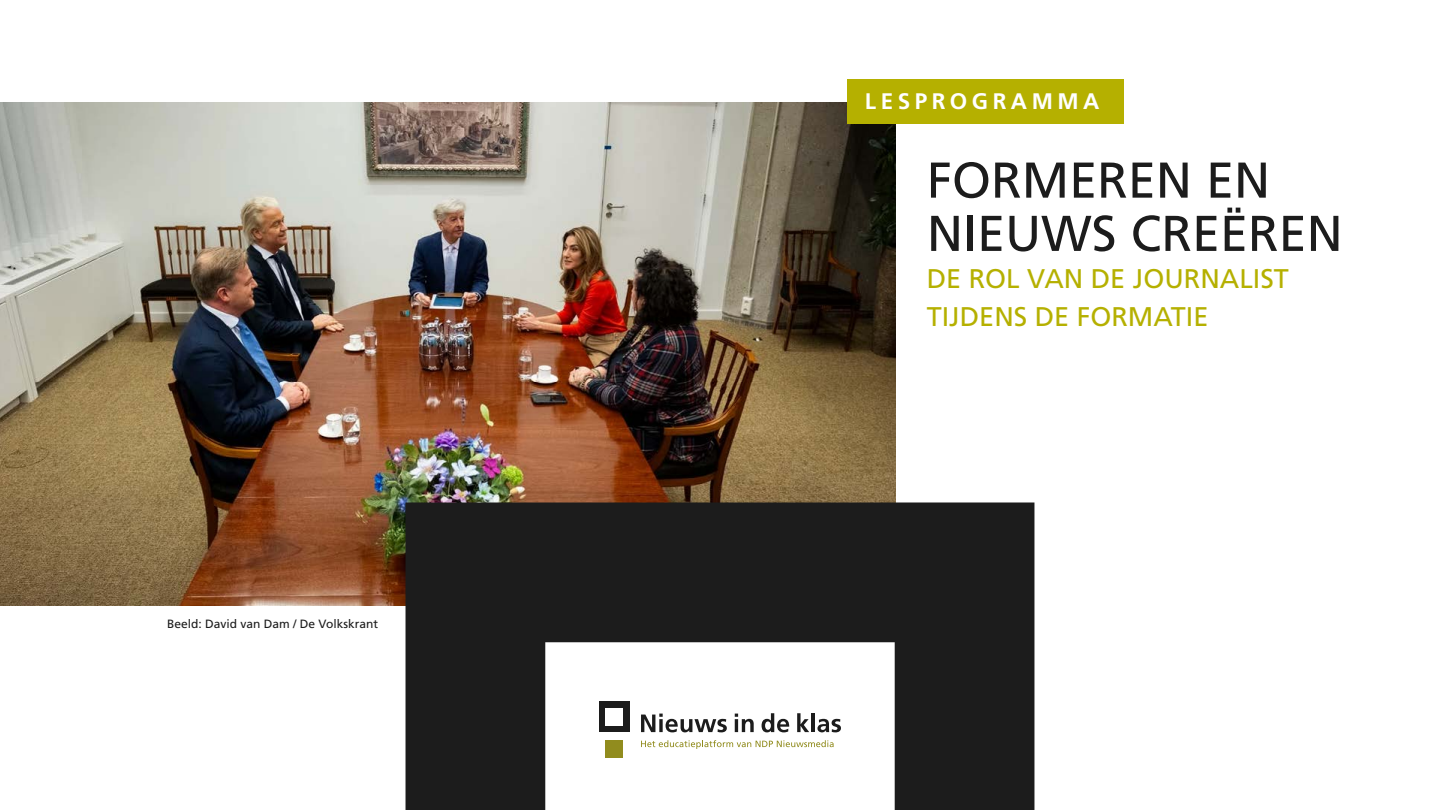
<style>
.page{position:relative;width:1440px;height:810px;background:#fff}
.page>*{position:absolute;margin:0;border:0;box-sizing:border-box;transform-origin:0 0}
.t1{font:50.25px/53.2px "Frutiger LT Pro";color:#1c1c1c}
.t2{font:27px/37.5px "Frutiger LT Pro";color:#b5b000}
.t3{font:700 22.5px "Frutiger LT Pro";letter-spacing:.2em;color:#fff}
.t4{font:12px "Frutiger LT Pro";color:#1c1c1c}
</style>
<div class="page">
<img style="left:0;top:102px;width:896px;height:504px">
<svg style="left:406px;top:502px;width:628px;height:308px;fill:#1c1c1c"></svg>
<div style="left:847px;top:80px;width:277px;height:44px;background:#b5b000"></div>
<p class="t4" style="left:167px;top:617px;width:212px">Beeld: David van Dam / De Volkskrant</p>
<p class="t3" style="left:865px;top:87px;width:236px">LESPROGRAMMA</p>
<h1 class="t1" style="left:927px;top:154px;width:418px">FORMEREN EN<br>NIEUWS CREËREN</h1>
<p class="t2" style="left:927px;top:260px;width:364px">DE ROL VAN DE JOURNALIST<br>TIJDENS DE FORMATIE</p>
</div>
